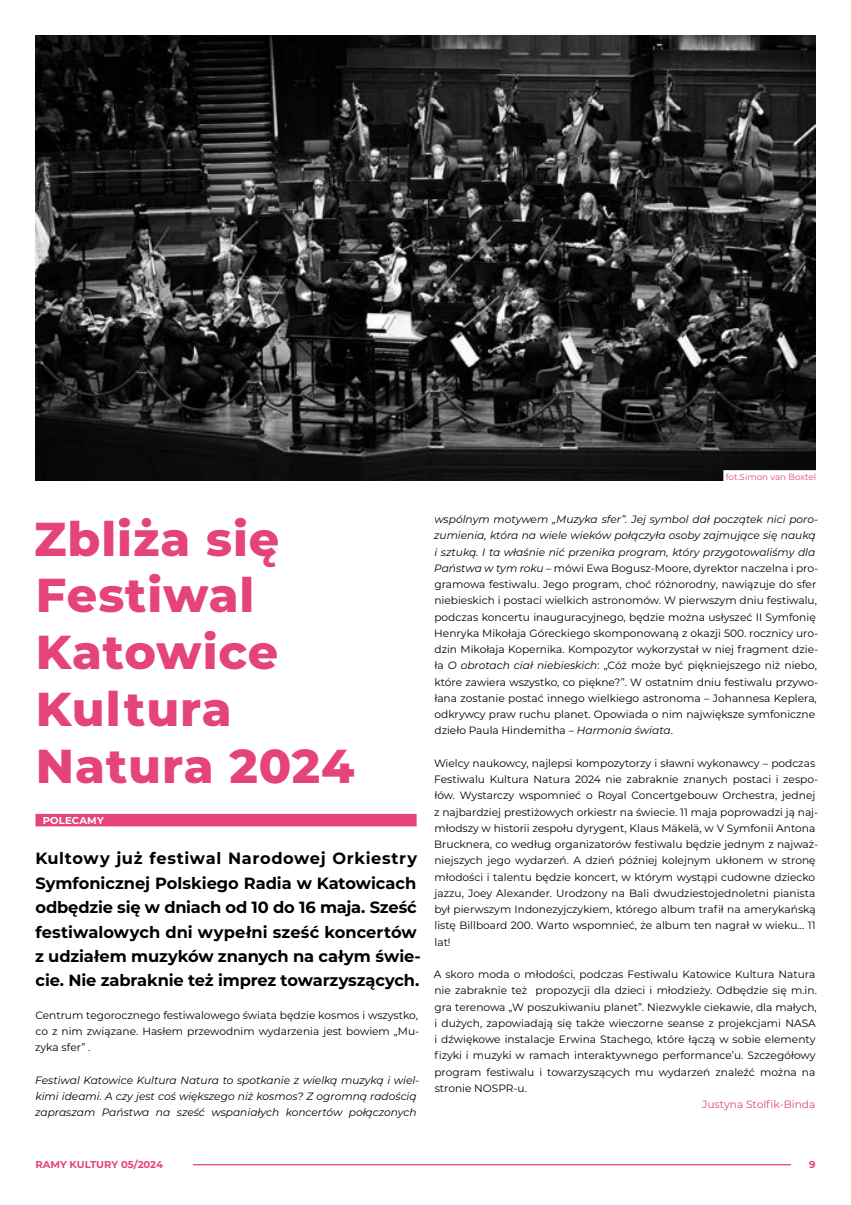
<style>
.page{position:relative;width:851px;height:1205px;background:#fff}
.page>*{position:absolute;margin:0;border:0;box-sizing:border-box;transform-origin:0 0}
.t1{font:800 47.5px/56.9px "Montserrat";letter-spacing:.02em;color:#e4437b}
.t2{font:700 16.25px/24.4px "Montserrat";color:#000}
.t3{font:10.62px/16.2px "Montserrat";color:#000}
.t4{font:italic 10.62px/16.2px "Montserrat";color:#000}
.t5{font:10.62px "Montserrat";color:#e4437b}
.t6{font:700 10px "Montserrat";color:#e4437b}
.t7{font:700 10px "Montserrat";letter-spacing:.02em;color:#fff}
.t8{font:8.75px "Montserrat";color:#e4437b}
.s1{font-style:italic}
</style>
<div class="page">
<hr style="left:193px;top:1164px;width:598px;height:1px;background:#e4437b">
<img style="left:35px;top:35px;width:780px;height:445px">
<div style="left:35px;top:814px;width:381px;height:12px;background:#e4437b"></div>
<div style="left:723px;top:470px;width:92px;height:13px;background:#fff"></div>
<p class="t8" style="left:725px;top:471px;width:92px">fot.Simon van Boxtel</p>
<h1 class="t1" style="left:34px;top:508px;width:321px">Zbliża się<br>Festiwal<br>Katowice<br>Kultura<br>Natura 2024</h1>
<p class="t7" style="left:43px;top:813px;width:62px">POLECAMY</p>
<p class="t2" style="left:35px;top:845px;width:387px">Kultowy już festiwal Narodowej Orkiestry Symfonicznej Polskiego Radia w Katowicach odbędzie się w dniach od 10 do 16 maja. Sześć festiwalowych dni wypełni sześć koncertów z udziałem muzyków znanych na całym świe&shy;cie. Nie zabraknie też imprez towarzyszących.</p>
<p class="t3" style="left:35px;top:1006px;width:385px">Centrum tegorocznego festiwalowego świata będzie kosmos i wszystko, co z nim związane. Hasłem przewodnim wydarzenia jest bowiem „Mu&shy;zyka sfer” .</p>
<p class="t4" style="left:35px;top:1071px;width:385px">Festiwal Katowice Kultura Natura to spotkanie z wielką muzyką i wiel&shy;kimi ideami. A czy jest coś większego niż kosmos? Z ogromną radością zapraszam Państwa na sześć wspaniałych koncertów połączonych</p>
<p class="t3" style="left:434px;top:511px;width:385px"><span class="s1">wspólnym motywem „Muzyka sfer”. Jej symbol dał początek nici poro&shy;zumienia, która na wiele wieków połączyła osoby zajmujące się nauką i sztuką. I ta właśnie nić przenika program, który przygotowaliśmy dla Państwa w tym roku</span> – mówi Ewa Bogusz-Moore, dyrektor naczelna i pro&shy;gramowa festiwalu. Jego program, choć różnorodny, nawiązuje do sfer niebieskich i postaci wielkich astronomów. W pierwszym dniu festiwalu, podczas koncertu inauguracyjnego, będzie można usłyszeć II Symfonię Henryka Mikołaja Góreckiego skomponowaną z okazji 500. rocznicy uro&shy;dzin Mikołaja Kopernika. Kompozytor wykorzystał w niej fragment dzie&shy;ła <span class="s1">O obrotach ciał niebieskich</span>: „Cóż może być piękniejszego niż niebo, które zawiera wszystko, co piękne?”. W ostatnim dniu festiwalu przywo&shy;łana zostanie postać innego wielkiego astronoma – Johannesa Keplera, odkrywcy praw ruchu planet. Opowiada o nim największe symfoniczne dzieło Paula Hindemitha – <span class="s1">Harmonia świata</span>.</p>
<p class="t3" style="left:434px;top:754px;width:385px">Wielcy naukowcy, najlepsi kompozytorzy i sławni wykonawcy – podczas Festiwalu Kultura Natura 2024 nie zabraknie znanych postaci i zespo&shy;łów. Wystarczy wspomnieć o Royal Concertgebouw Orchestra, jednej z najbardziej prestiżowych orkiestr na świecie. 11 maja poprowadzi ją naj&shy;młodszy w historii zespołu dyrygent, Klaus Mäkelä, w V Symfonii Antona Brucknera, co według organizatorów festiwalu będzie jednym z najważ&shy;niejszych jego wydarzeń. A dzień później kolejnym ukłonem w stronę młodości i talentu będzie koncert, w którym wystąpi cudowne dziecko jazzu, Joey Alexander. Urodzony na Bali dwudziestojednoletni pianista był pierwszym Indonezyjczykiem, którego album trafił na amerykańską listę Billboard 200. Warto wspomnieć, że album ten nagrał w wieku… 11 lat!</p>
<p class="t3" style="left:434px;top:966px;width:384px">A skoro moda o młodości, podczas Festiwalu Katowice Kultura Natura nie zabraknie też propozycji dla dzieci i młodzieży. Odbędzie się m.in. gra terenowa „W poszukiwaniu planet”. Niezwykle ciekawie, dla małych, i dużych, zapowiadają się także wieczorne seanse z projekcjami NASA i dźwiękowe instalacje Erwina Stachego, które łączą w sobie elementy fizyki i muzyki w ramach interaktywnego performance’u. Szczegółowy program festiwalu i towarzyszących mu wydarzeń znaleźć można na stronie NOSPR-u.</p>
<p class="t5" style="left:702px;top:1097px;width:115px">Justyna Stolfik-Binda</p>
<p class="t6" style="left:35px;top:1157px;width:129px">RAMY KULTURY 05/2024</p>
<p class="t6" style="left:809px;top:1157px;width:8px">9</p>
</div>
